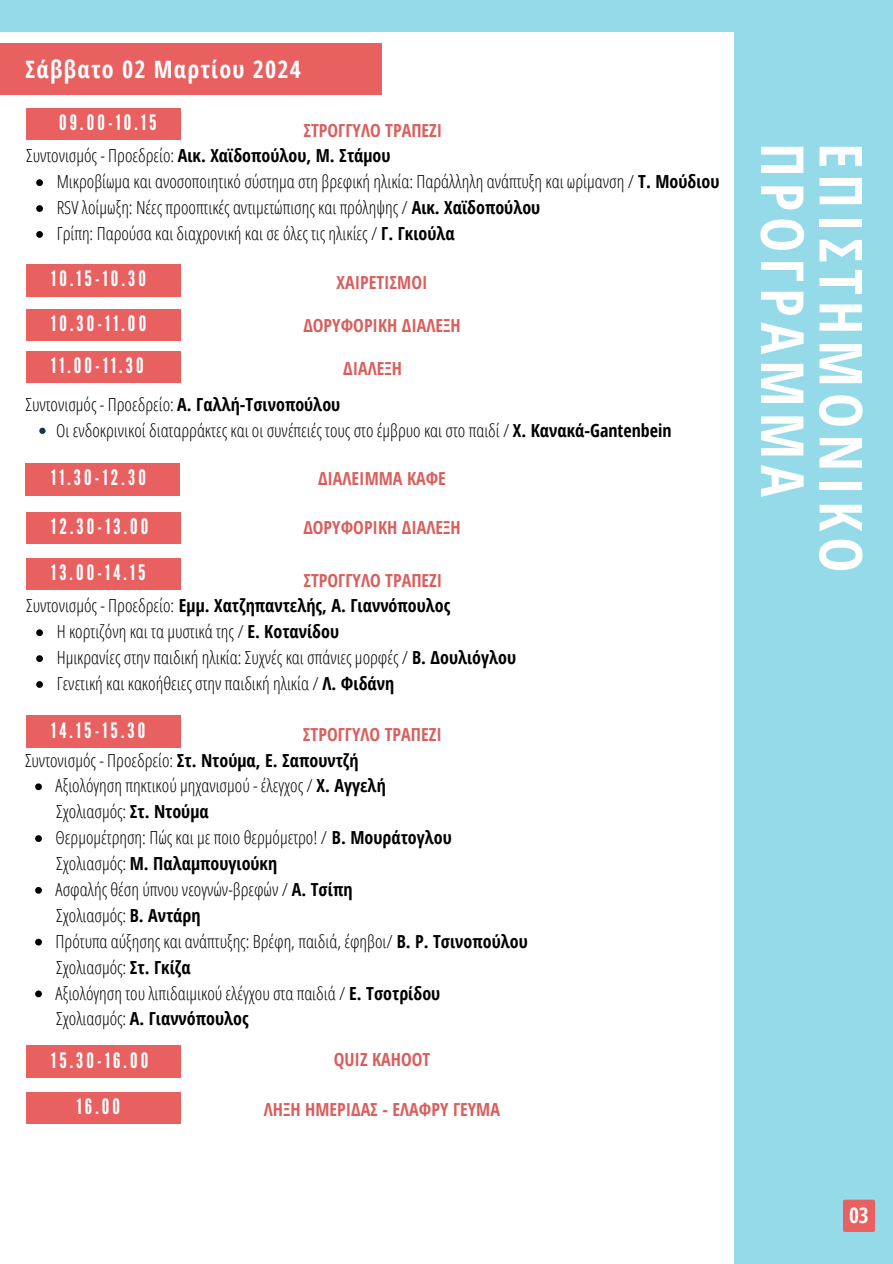
<style>
.page{position:relative;width:893px;height:1264px;background:#fff}
.page>*{position:absolute;margin:0;border:0;box-sizing:border-box;transform-origin:0 0}
.t1{font:700 59.4px/58.5px "Open Sans Condensed";letter-spacing:.1em;color:#fff}
.t2{font:700 24px "Open Sans Condensed";letter-spacing:.05em;color:#fff}
.t3{font:700 21.3px "Open Sans Condensed";color:#fcfbfb}
.t4{font:21.15px "League Gothic";letter-spacing:.15em;color:#fff}
.t5{font:300 18px "Open Sans Condensed";color:#000}
.t6{font:700 18px "Open Sans Condensed";color:#000}
.t7{font:700 18px "Open Sans Condensed";color:#d95f5e}
.s1{font-weight:300}
.s2{font-weight:700}
</style>
<div class="page">
<div style="left:0;top:0;width:892px;height:1263px;background:#95dae8"></div>
<div style="left:0;top:32px;width:734px;height:1231px;background:#fff"></div>
<div style="left:26px;top:108px;width:154px;height:32px;background:#e86060"></div>
<div style="left:0;top:43px;width:382px;height:51px;background:#e86060"></div>
<svg style="left:36px;top:179px;width:7px;height:7px"></svg>
<svg style="left:36px;top:205px;width:7px;height:7px"></svg>
<svg style="left:36px;top:231px;width:7px;height:7px"></svg>
<div style="left:26px;top:265px;width:154px;height:31px;background:#e86060"></div>
<div style="left:26px;top:309px;width:154px;height:32px;background:#e86060"></div>
<div style="left:26px;top:351px;width:154px;height:32px;background:#e86060"></div>
<div style="left:26px;top:558px;width:154px;height:32px;background:#e86060"></div>
<svg style="left:39px;top:427px;width:7px;height:7px"></svg>
<svg style="left:36px;top:629px;width:7px;height:7px"></svg>
<svg style="left:36px;top:655px;width:7px;height:7px"></svg>
<svg style="left:36px;top:681px;width:7px;height:7px"></svg>
<div style="left:26px;top:1092px;width:154px;height:31px;background:#e86060"></div>
<div style="left:842px;top:1199px;width:33px;height:32px;background:#e86060;border-radius:2px"></div>
<div style="left:25px;top:463px;width:154px;height:32px;background:#e86060"></div>
<div style="left:26px;top:512px;width:154px;height:31px;background:#e86060"></div>
<div style="left:26px;top:715px;width:154px;height:32px;background:#e86060"></div>
<svg style="left:35px;top:783px;width:7px;height:7px"></svg>
<svg style="left:35px;top:835px;width:7px;height:7px"></svg>
<svg style="left:35px;top:887px;width:7px;height:6px"></svg>
<svg style="left:35px;top:938px;width:7px;height:7px"></svg>
<svg style="left:35px;top:990px;width:7px;height:7px"></svg>
<div style="left:26px;top:1045px;width:154px;height:32px;background:#e86060"></div>
<p class="t2" style="left:25px;top:52px;width:277px">Σάββατο 02 Μαρτίου 2024</p>
<h2 class="t4" style="left:59px;top:110px;width:99px">09.00-10.15</h2>
<p class="t7" style="left:303px;top:117px;width:140px">ΣΤΡΟΓΓΥΛΟ ΤΡΑΠΕΖΙ</p>
<h3 class="t6" style="left:26px;top:143px;width:366px"><span class="s1">Συντονισμός - Προεδρείο:</span> Αικ. Χαϊδοπούλου, Μ. Στάμου</h3>
<p class="t5" style="left:57px;top:169px;width:664px">Μικροβίωμα και ανοσοποιητικό σύστημα στη βρεφική ηλικία: Παράλληλη ανάπτυξη και ωρίμανση / <span class="s2">Τ. Μούδιου</span></p>
<p class="t5" style="left:57px;top:195px;width:485px">RSV λοίμωξη: Νέες προοπτικές αντιμετώπισης και πρόληψης / <span class="s2">Αικ. Χαϊδοπούλου</span></p>
<p class="t5" style="left:57px;top:221px;width:400px">Γρίπη: Παρούσα και διαχρονική και σε όλες τις ηλικίες / <span class="s2">Γ. Γκιούλα</span></p>
<p class="t4" style="left:51px;top:267px;width:96px">10.15-10.30</p>
<p class="t7" style="left:336px;top:269px;width:92px">ΧΑΙΡΕΤΙΣΜΟΙ</p>
<h3 class="t4" style="left:51px;top:311px;width:96px">10.30-11.00</h3>
<h4 class="t7" style="left:303px;top:312px;width:159px">ΔΟΡΥΦΟΡΙΚΗ ΔΙΑΛΕΞΗ</h4>
<p class="t4" style="left:51px;top:353px;width:94px">11.00-11.30</p>
<h3 class="t7" style="left:343px;top:356px;width:60px">ΔΙΑΛΕΞΗ</h3>
<h4 class="t5" style="left:26px;top:392px;width:316px">Συντονισμός - Προεδρείο: <span class="s2">Α. Γαλλή-Τσινοπούλου</span></h4>
<p class="t5" style="left:56px;top:418px;width:616px">Οι ενδοκρινικοί διαταρράκτες και οι συνέπειές τους στο έμβρυο και στο παιδί / <span class="s2">Χ. Κανακά-Gantenbein</span></p>
<h4 class="t4" style="left:51px;top:465px;width:96px">11.30-12.30</h4>
<p class="t7" style="left:318px;top:466px;width:129px">ΔΙΑΛΕΙΜΜΑ ΚΑΦΕ</p>
<h3 class="t4" style="left:51px;top:514px;width:99px">12.30-13.00</h3>
<p class="t7" style="left:303px;top:515px;width:159px">ΔΟΡΥΦΟΡΙΚΗ ΔΙΑΛΕΞΗ</p>
<h3 class="t4" style="left:51px;top:560px;width:96px">13.00-14.15</h3>
<h4 class="t7" style="left:303px;top:567px;width:140px">ΣΤΡΟΓΓΥΛΟ ΤΡΑΠΕΖΙ</h4>
<p class="t6" style="left:26px;top:593px;width:425px"><span class="s1">Συντονισμός - Προεδρείο:</span> Εμμ. Χατζηπαντελής, Α. Γιαννόπουλος</p>
<p class="t5" style="left:57px;top:619px;width:284px">Η κορτιζόνη και τα μυστικά της / <span class="s2">Ε. Κοτανίδου</span></p>
<p class="t5" style="left:57px;top:645px;width:461px">Ημικρανίες στην παιδική ηλικία: Συχνές και σπάνιες μορφές / <span class="s2">Β. Δουλιόγλου</span></p>
<h3 class="t5" style="left:57px;top:671px;width:339px">Γενετική και κακοήθειες στην παιδική ηλικία / <span class="s2">Λ. Φιδάνη</span></h3>
<p class="t4" style="left:51px;top:717px;width:96px">14.15-15.30</p>
<p class="t7" style="left:303px;top:721px;width:140px">ΣΤΡΟΓΓΥΛΟ ΤΡΑΠΕΖΙ</p>
<p class="t5" style="left:25px;top:747px;width:335px">Συντονισμός - Προεδρείο: <span class="s2">Στ. Ντούμα, Ε. Σαπουντζή</span></p>
<p class="t5" style="left:56px;top:773px;width:331px">Αξιολόγηση πηκτικού μηχανισμού - έλεγχος / <span class="s2">Χ. Αγγελή</span></p>
<p class="t5" style="left:56px;top:799px;width:154px">Σχολιασμός: <span class="s2">Στ. Ντούμα</span></p>
<p class="t5" style="left:56px;top:825px;width:397px">Θερμομέτρηση: Πώς και με ποιο θερμόμετρο! / <span class="s2">Β. Μουράτογλου</span></p>
<p class="t6" style="left:56px;top:850px;width:222px"><span class="s1">Σχολιασμός:</span> Μ. Παλαμπουγιούκη</p>
<p class="t5" style="left:56px;top:876px;width:298px">Ασφαλής θέση ύπνου νεογνών-βρεφών / <span class="s2">Α. Τσίπη</span></p>
<p class="t5" style="left:56px;top:902px;width:146px">Σχολιασμός: <span class="s2">Β. Αντάρη</span></p>
<p class="t5" style="left:56px;top:928px;width:473px">Πρότυπα αύξησης και ανάπτυξης: Βρέφη, παιδιά, έφηβοι/ <span class="s2">Β. Ρ. Τσινοπούλου</span></p>
<p class="t5" style="left:56px;top:954px;width:136px">Σχολιασμός: <span class="s2">Στ. Γκίζα</span></p>
<p class="t5" style="left:56px;top:980px;width:386px">Αξιολόγηση του λιπιδαιμικού ελέγχου στα παιδιά / <span class="s2">Ε. Τσοτρίδου</span></p>
<p class="t6" style="left:56px;top:1006px;width:194px"><span class="s1">Σχολιασμός:</span> Α. Γιαννόπουλος</p>
<p class="t4" style="left:51px;top:1048px;width:99px">15.30-16.00</p>
<p class="t7" style="left:264px;top:1096px;width:238px">ΛΗΞΗ ΗΜΕΡΙΔΑΣ - ΕΛΑΦΡΥ ΓΕΥΜΑ</p>
<p class="t7" style="left:334px;top:1046px;width:98px">QUIZ KAHOOT</p>
<h4 class="t4" style="left:77px;top:1094px;width:45px">16.00</h4>
<p class="t1" style="left:871px;top:143px;width:431px;rotate:90deg">ΕΠΙΣΤΗΜΟΝΙΚΟ<br>ΠΡΟΓΡΑΜΜΑ</p>
<h3 class="t3" style="left:849px;top:1200px;width:21px">03</h3>
</div>
